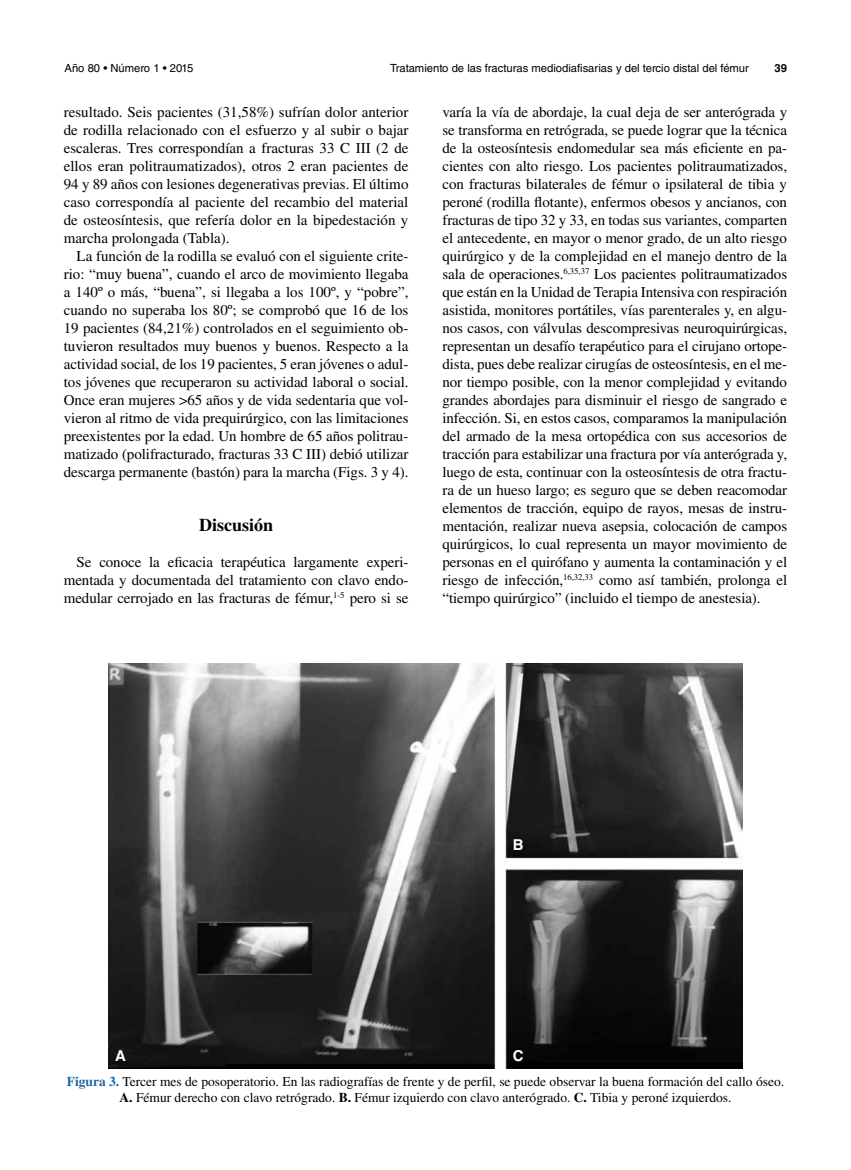
<style>
.page{position:relative;width:851px;height:1170px;background:#fff}
.page>*{position:absolute;margin:0;border:0;box-sizing:border-box;transform-origin:0 0}
.t1{font:700 18px "Times LT Std";color:#000}
.t2{font:15px/18px "Times LT Std";letter-spacing:-.005em;color:#000;text-align:justify}
.t3{font:700 15px "Helvetica LT Std";color:#fff}
.t4{font:13.5px/16.2px "Times LT Std";color:#000;text-align:center}
.t5{font:11.25px "Helvetica LT Std";color:#000}
.t6{font:700 11.25px "Helvetica LT Std";color:#000}
.s1{font-weight:700;color:#1d68a6}
.s2{font-weight:700}
</style>
<div class="page">
<img style="left:109px;top:663px;width:633px;height:405px">
<p class="t5" style="left:64px;top:61px;width:130px">Año 80 • Número 1 • 2015</p>
<p class="t5" style="left:390px;top:61px;width:360px">Tratamiento de las fracturas mediodiafisarias y del tercio distal del fémur</p>
<p class="t6" style="left:774px;top:61px;width:14px">39</p>
<p class="t2" style="left:64px;top:102px;width:346px">resultado. Seis pacientes (31,58%) sufrían dolor anterior de rodilla relacionado con el esfuerzo y al subir o bajar escaleras. Tres correspondían a fracturas 33 C III (2 de ellos eran politraumatizados), otros 2 eran pacientes de 94 y 89 años con lesiones degenerativas previas. El último caso correspondía al paciente del recambio del material de osteosíntesis, que refería dolor en la bipedestación y marcha prolongada (Tabla).</p>
<p class="t2" style="left:64px;top:246px;width:346px;text-indent:13px">La función de la rodilla se evaluó con el siguiente crite&shy;rio: “muy buena”, cuando el arco de movimiento llegaba a 140º o más, “buena”, si llegaba a los 100º, y “pobre”, cuando no superaba los 80º; se comprobó que 16 de los 19 pacientes (84,21%) controlados en el seguimiento ob&shy;tuvieron resultados muy buenos y buenos. Respecto a la actividad social, de los 19 pacientes, 5 eran jóvenes o adul&shy;tos jóvenes que recuperaron su actividad laboral o social.<br>Once eran mujeres &gt;65 años y de vida sedentaria que vol&shy;vieron al ritmo de vida prequirúrgico, con las limitaciones preexistentes por la edad. Un hombre de 65 años politrau&shy;matizado (polifracturado, fracturas 33 C III) debió utilizar descarga permanente (bastón) para la marcha (Figs. 3 y 4).</p>
<p class="t1" style="left:199px;top:514px;width:76px">Discusión</p>
<p class="t2" style="left:64px;top:552px;width:346px;text-indent:13px">Se conoce la eficacia terapéutica largamente experi&shy;mentada y documentada del tratamiento con clavo endo&shy;medular cerrojado en las fracturas de fémur,<sup>1-5</sup> pero si se</p>
<p class="t2" style="left:442px;top:102px;width:346px">varía la vía de abordaje, la cual deja de ser anterógrada y se transforma en retrógrada, se puede lograr que la técnica de la osteosíntesis endomedular sea más eficiente en pa&shy;cientes con alto riesgo. Los pacientes politraumatizados, con fracturas bilaterales de fémur o ipsilateral de tibia y peroné (rodilla flotante), enfermos obesos y ancianos, con fracturas de tipo 32 y 33, en todas sus variantes, comparten el antecedente, en mayor o menor grado, de un alto riesgo quirúrgico y de la complejidad en el manejo dentro de la sala de operaciones.<sup>6,35,37</sup> Los pacientes politraumatizados que están en la Unidad de Terapia Intensiva con respiración asistida, monitores portátiles, vías parenterales y, en algu&shy;nos casos, con válvulas descompresivas neuroquirúrgicas, representan un desafío terapéutico para el cirujano ortope&shy;dista, pues debe realizar cirugías de osteosíntesis, en el me&shy;nor tiempo posible, con la menor complejidad y evitando grandes abordajes para disminuir el riesgo de sangrado e infección. Si, en estos casos, comparamos la manipulación del armado de la mesa ortopédica con sus accesorios de tracción para estabilizar una fractura por vía anterógrada y, luego de esta, continuar con la osteosíntesis de otra fractu&shy;ra de un hueso largo; es seguro que se deben reacomodar elementos de tracción, equipo de rayos, mesas de instru&shy;mentación, realizar nueva asepsia, colocación de campos quirúrgicos, lo cual representa un mayor movimiento de personas en el quirófano y aumenta la contaminación y el riesgo de infección,<sup>16,32,33</sup> como así también, prolonga el “tiempo quirúrgico” (incluido el tiempo de anestesia).</p>
<p class="t3" style="left:115px;top:1046px;width:12px">A</p>
<p class="t3" style="left:512px;top:835px;width:12px">B</p>
<p class="t3" style="left:512px;top:1046px;width:12px">C</p>
<p class="t4" style="left:67px;top:1072px;width:718px"><span class="s1">Figura 3.</span> Tercer mes de posoperatorio. En las radiografías de frente y de perfil, se puede observar la buena formación del callo óseo.<br><span class="s2">A.</span> Fémur derecho con clavo retrógrado. <span class="s2">B.</span> Fémur izquierdo con clavo anterógrado. <span class="s2">C.</span> Tibia y peroné izquierdos.</p>
</div>
